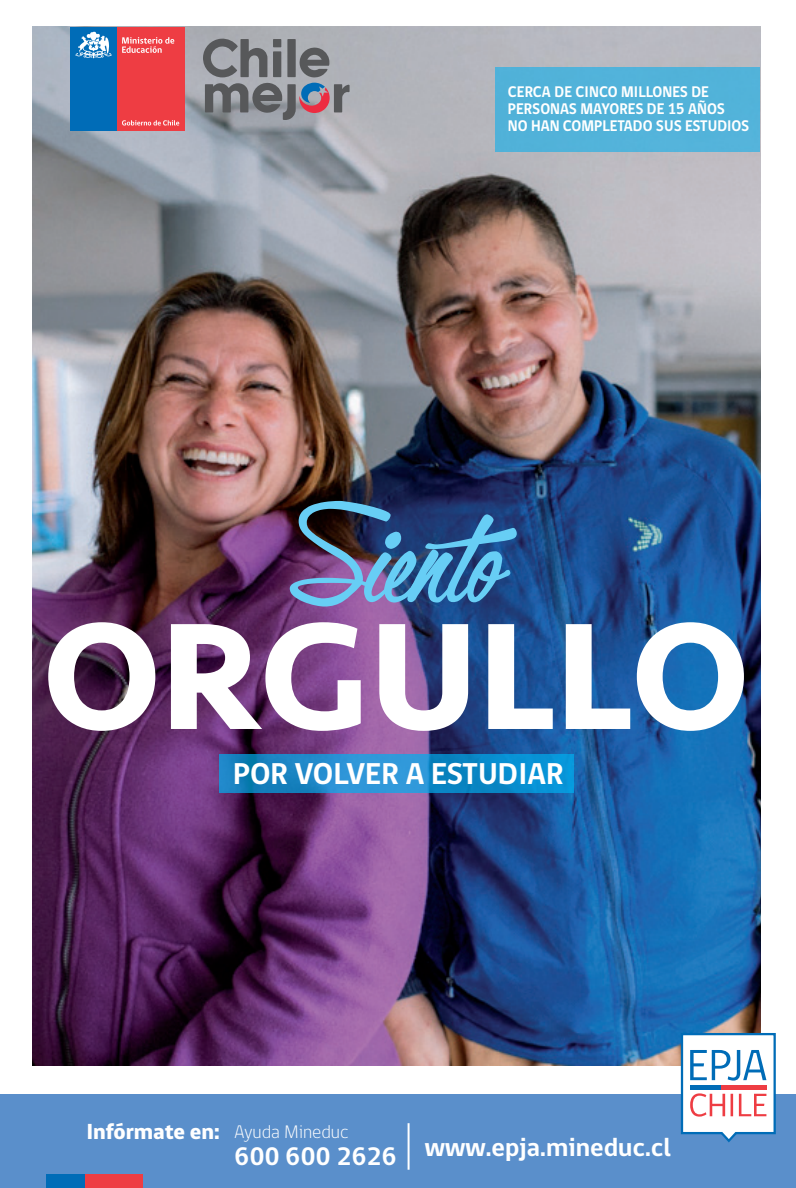
<style>
.page{position:relative;width:796px;height:1188px;background:#fff}
.page>*{position:absolute;margin:0;border:0;box-sizing:border-box;transform-origin:0 0}
.t1{font:220.95px "Gentlemanonthe Rainbow";letter-spacing:-.005em;color:#67cef5}
.t2{font:700 157.5px "Seravek";color:#fff}
.t3{font:700 30.9px "gob CL";color:#fff}
.t4{font:700 26.4px "gob CL";color:#fff}
.t5{font:800 22.35px "gob CL";color:#fff}
.t6{font:700 15.75px/16.8px "gob CL";color:#fff;scale:.94 1}
.s1{font-weight:300;font-size:18.6px}
</style>
<div class="page">
<div style="left:0;top:1094px;width:796px;height:94px;background:#5a8fcb"></div>
<img style="left:32px;top:27px;width:728px;height:1039px">
<svg style="left:219px;top:754px;width:354px;height:39px;background:#188ccb"></svg>
<div style="left:495px;top:67px;width:265px;height:84px;background:#51b3d9"></div>
<svg style="left:202px;top:38px;width:147px;height:82px;background:#88888e"></svg>
<div style="left:70px;top:27px;width:47px;height:104px;background:#006cb7"></div>
<svg style="left:75px;top:32px;width:37px;height:26px"></svg>
<div style="left:117px;top:27px;width:68px;height:104px;background:#ee3d43"></div>
<svg style="left:122px;top:37px;width:52px;height:16px"></svg>
<svg style="left:122px;top:120px;width:57px;height:6px"></svg>
<div style="left:46px;top:1174px;width:40px;height:14px;background:#006cb7"></div>
<div style="left:86px;top:1174px;width:57px;height:14px;background:#ee3d43"></div>
<hr style="left:407px;top:1123px;width:2px;height:47px;background:#fff">
<svg style="left:679px;top:1032px;width:97px;height:111px"></svg>
<p class="t6" style="left:508px;top:84px;width:258px">CERCA DE CINCO MILLONES DE<br>PERSONAS MAYORES DE 15 AÑOS<br>NO HAN COMPLETADO SUS ESTUDIOS</p>
<h1 class="t1" style="left:288px;top:397px;width:218px">Siento</h1>
<h2 class="t2" style="left:43px;top:551px;width:708px">ORGULLO</h2>
<h3 class="t3" style="left:233px;top:753px;width:332px">POR VOLVER A ESTUDIAR</h3>
<h3 class="t5" style="left:86px;top:1116px;width:264px">Infórmate en: <span class="s1">Ayuda Mineduc</span></h3>
<h3 class="t4" style="left:235px;top:1129px;width:438px"><sub>600</sub> <sub>600</sub> <sub>2626</sub> www.epja.mineduc.cl</h3>
</div>
